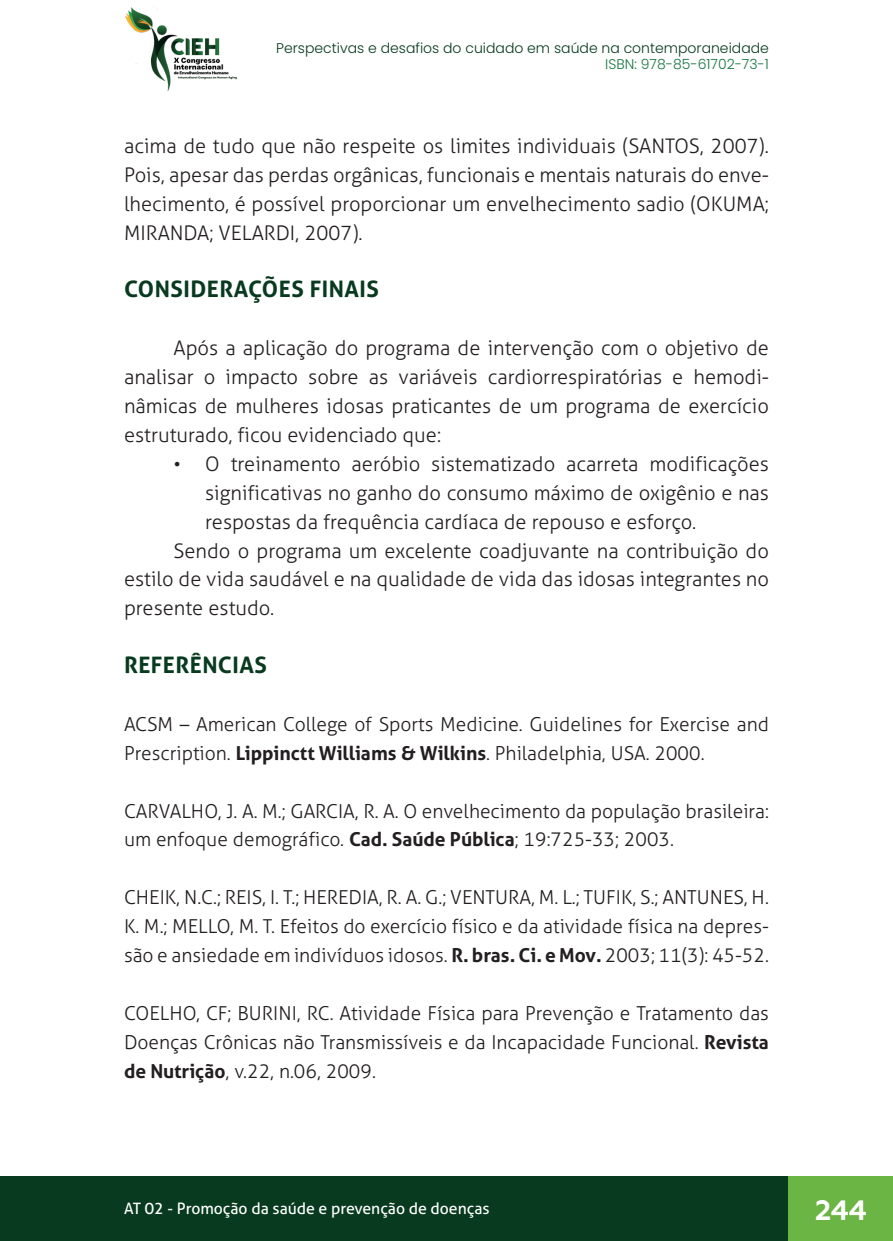
<style>
.page{position:relative;width:893px;height:1241px;background:#fff}
.page>*{position:absolute;margin:0;border:0;box-sizing:border-box;transform-origin:0 0}
.t1{font:700 28px "Geometria";color:#fff}
._9_SUBTÍTULO{font:700 22.75px "Aller";letter-spacing:.02em;color:#073a1e}
._8_CORPO{font:300 20.12px/28.9px "Aller";color:#231f20;text-align:justify}
._12_REFERENCIAS{font:300 19.25px/28.9px "Aller";color:#231f20}
.t2{font:15.75px "Aller";color:#fff}
.t3{font:300 14px "Poppins";color:#073a1e}
.t4{font:300 14px "Poppins";color:#177541}
.s1{font-weight:700}
</style>
<div class="page">
<div style="left:0;top:1176px;width:893px;height:64px;background:#073a1e"></div>
<div style="left:789px;top:1176px;width:104px;height:64px;background:#6ab544"></div>
<img style="left:125px;top:6px;width:112px;height:86px">
<p class="t3" style="left:276px;top:39px;width:494px">Perspectivas e desafios do cuidado em saúde na contemporaneidade</p>
<p class="t4" style="left:605px;top:56px;width:165px">ISBN: 978-85-61702-73-1</p>
<p class="_8_CORPO" style="left:124px;top:131px;width:646px">acima de tudo que não respeite os limites individuais (SANTOS, 2007).<br>Pois, apesar das perdas orgânicas, funcionais e mentais naturais do enve&shy;lhecimento, é possível proporcionar um envelhecimento sadio (OKUMA; MIRANDA; VELARDI, 2007).</p>
<p class="_9_SUBTÍTULO" style="left:124px;top:275px;width:256px">CONSIDERAÇÕES FINAIS</p>
<p class="_8_CORPO" style="left:124px;top:333px;width:646px;text-indent:50px">Após a aplicação do programa de intervenção com o objetivo de analisar o impacto sobre as variáveis cardiorrespiratórias e hemodi&shy;nâmicas de mulheres idosas praticantes de um programa de exercício estruturado, ficou evidenciado que:</p>
<p class="_8_CORPO" style="left:205px;top:449px;width:565px;text-indent:-32px">• O treinamento aeróbio sistematizado acarreta modificações significativas no ganho do consumo máximo de oxigênio e nas respostas da frequência cardíaca de repouso e esforço.</p>
<p class="_8_CORPO" style="left:124px;top:535px;width:646px;text-indent:50px">Sendo o programa um excelente coadjuvante na contribuição do estilo de vida saudável e na qualidade de vida das idosas integrantes no presente estudo.</p>
<p class="_9_SUBTÍTULO" style="left:124px;top:650px;width:144px">REFERÊNCIAS</p>
<p class="_12_REFERENCIAS" style="left:124px;top:709px;width:646px">ACSM – American College of Sports Medicine. Guidelines for Exercise and<br>Prescription. <span class="s1">Lippinctt Williams &amp; Wilkins</span>. Philadelphia, USA. 2000.</p>
<p class="_12_REFERENCIAS" style="left:124px;top:796px;width:646px">CARVALHO, J. A. M.; GARCIA, R. A. O envelhecimento da população brasileira: um enfoque demográfico. <span class="s1">Cad. Saúde Pública</span>; 19:725-33; 2003.</p>
<p class="_12_REFERENCIAS" style="left:124px;top:882px;width:646px;text-align:justify">CHEIK, N.C.; REIS, I. T.; HEREDIA, R. A. G.; VENTURA, M. L.; TUFIK, S.; ANTUNES, H.<br>K. M.; MELLO, M. T. Efeitos do exercício físico e da atividade física na depres&shy;são e ansiedade em indivíduos idosos. <span class="s1">R. bras. Ci. e Mov.</span> 2003; 11(3): 45-52.</p>
<p class="_12_REFERENCIAS" style="left:124px;top:998px;width:646px;text-align:justify">COELHO, CF; BURINI, RC. Atividade Física para Prevenção e Tratamento das Doenças Crônicas não Transmissíveis e da Incapacidade Funcional. <span class="s1">Revista de Nutrição</span>, v.22, n.06, 2009.</p>
<p class="t2" style="left:124px;top:1198px;width:367px">AT 02 - Promoção da saúde e prevenção de doenças</p>
<h1 class="t1" style="left:815px;top:1192px;width:53px">244</h1>
</div>
